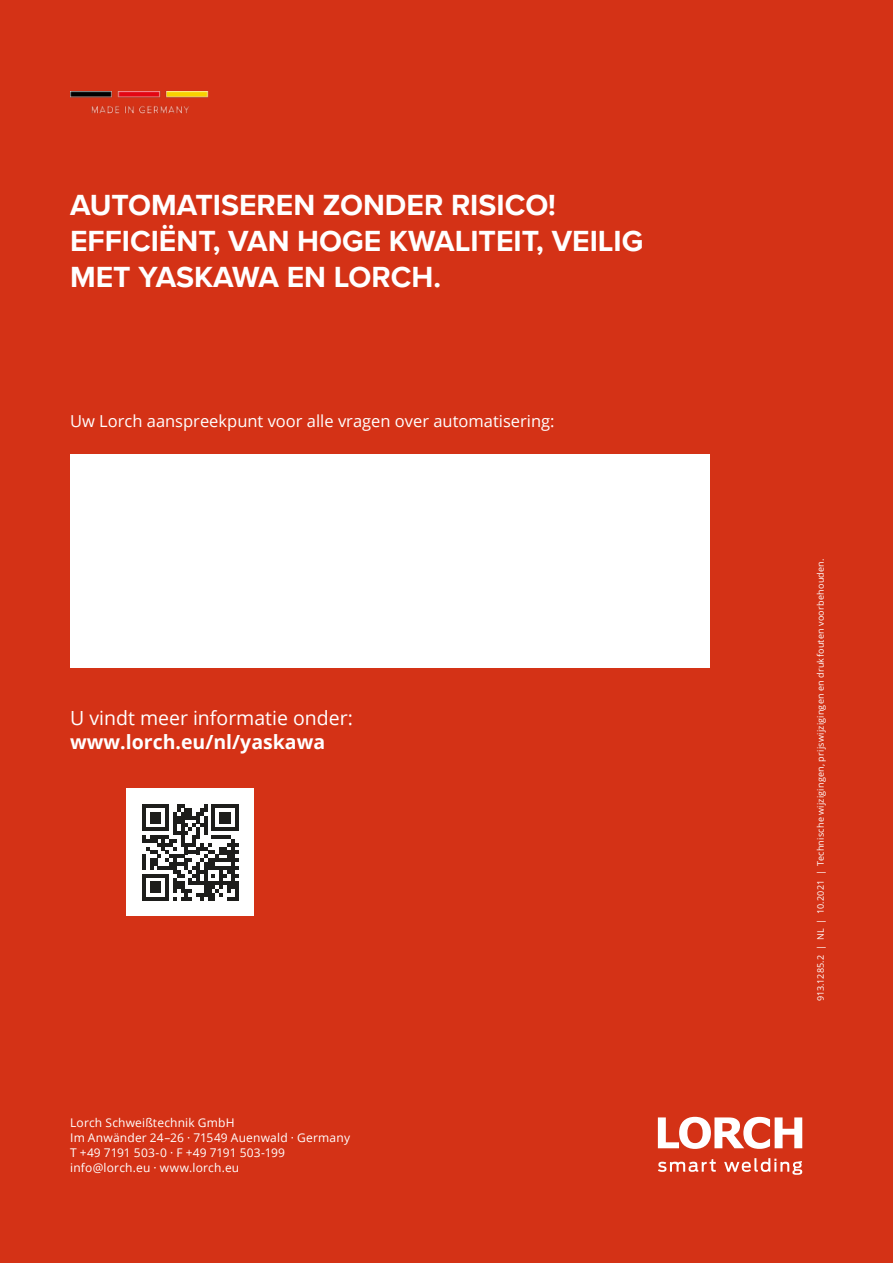
<style>
.page{position:relative;width:893px;height:1263px;background:#d43216}
.page>*{position:absolute;margin:0;border:0;box-sizing:border-box;transform-origin:0 0}
.t1{font:700 30px/36px "Proxima Nova";color:#fff}
.t2{font:19.5px "Open Sans";color:#fff}
.t3{font:700 19.5px "Open Sans";color:#fff}
.t4{font:16.5px "Open Sans";color:#fff}
.t5{font:12px/15px "Open Sans";letter-spacing:.015em;color:#fff}
.t6{font:9px "Open Sans";letter-spacing:.025em;color:#fff}
</style>
<div class="page">
<svg style="left:658px;top:1117px;width:144px;height:32px"></svg>
<svg style="left:658px;top:1158px;width:144px;height:17px"></svg>
<img style="left:70px;top:91px;width:139px;height:23px">
<div style="left:70px;top:454px;width:640px;height:214px;background:#fff"></div>
<div style="left:126px;top:789px;width:128px;height:127px;background:#fff"></div>
<svg style="left:142px;top:804px;width:97px;height:97px"></svg>
<h1 class="t1" style="left:70px;top:186px;width:575px">AUTOMATISEREN ZONDER RISICO!<br>EFFICIËNT, VAN HOGE KWALITEIT, VEILIG<br>MET YASKAWA EN LORCH.</h1>
<h3 class="t4" style="left:70px;top:410px;width:486px">Uw Lorch aanspreekpunt voor alle vragen over automatisering:</h3>
<h2 class="t2" style="left:70px;top:705px;width:284px">U vindt meer informatie onder:</h2>
<h2 class="t3" style="left:70px;top:728px;width:257px">www.lorch.eu/nl/yaskawa</h2>
<p class="t5" style="left:70px;top:1114px;width:281px">Lorch Schweißtechnik GmbH<br>Im Anwänder 24–26 · 71549 Auenwald · Germany T +49 7191 503-0 · F +49 7191 503-199 info@lorch.eu · www.lorch.eu</p>
<p class="t6" style="left:814px;top:1001px;width:444px;rotate:-90deg">913.1285.2 | NL | 10.2021 | Technische wijzigingen, prijswijzigingen en drukfouten voorbehouden.</p>
</div>
